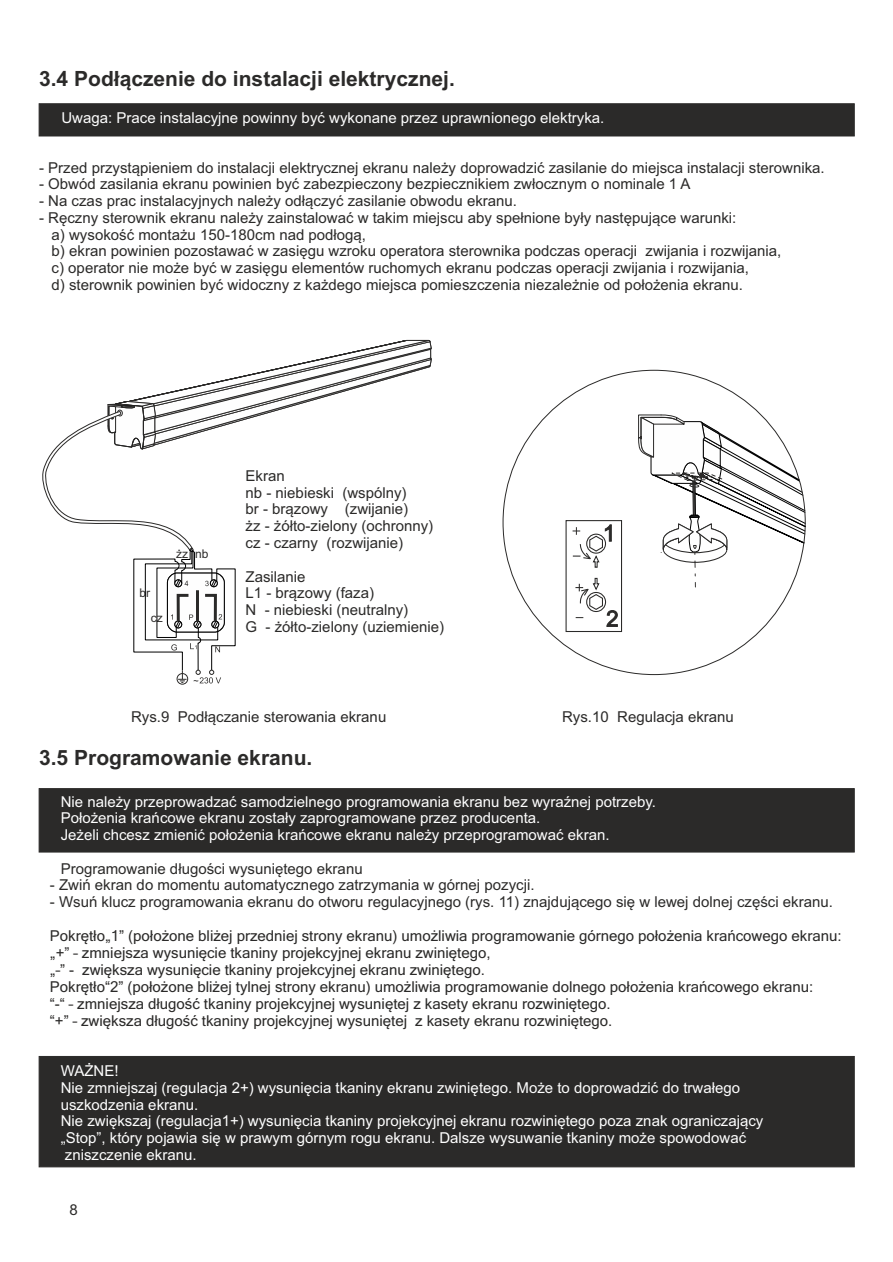
<style>
.page{position:relative;width:893px;height:1262px;background:#fff}
.page>*{position:absolute;margin:0;border:0;box-sizing:border-box;transform-origin:0 0}
.t1{font:700 21px "Arial";color:#2b2a29}
.t2{font:15px/16.8px "Arial";color:#2b2a29}
.t3{font:15px/16.8px "Arial";color:#fefefe}
.t4{font:15px/17px "Microsoft Sans Serif";color:#2b2a29}
.t5{font:12px "Arial";color:#2b2a29}
.t6{font:9px "Arial";color:#2b2a29}
</style>
<div class="page">
<div style="left:39px;top:103px;width:815px;height:33px;background:#2b2a29"></div>
<svg style="left:42px;top:339px;width:390px;height:344px"></svg>
<svg style="left:638px;top:414px;width:168px;height:173px"></svg>
<svg style="left:565px;top:520px;width:57px;height:112px"></svg>
<div style="left:39px;top:1056px;width:815px;height:111px;background:#2b2a29"></div>
<div style="left:39px;top:788px;width:815px;height:64px;background:#2b2a29"></div>
<h1 class="t1" style="left:39px;top:70px;width:417px">3.4 Podłączenie do instalacji elektrycznej.</h1>
<p class="t3" style="left:61px;top:111px;width:544px">Uwaga: Prace instalacyjne powinny być wykonane przez uprawnionego elektryka.</p>
<p class="t2" style="left:39px;top:160px;width:787px">- Przed przystąpieniem do instalacji elektrycznej ekranu należy doprowadzić zasilanie do miejsca instalacji sterownika.</p>
<p class="t2" style="left:39px;top:177px;width:653px">- Obwód zasilania ekranu powinien być zabezpieczony bezpiecznikiem zwłocznym o nominale 1 A</p>
<p class="t2" style="left:39px;top:194px;width:479px">- Na czas prac instalacyjnych należy odłączyć zasilanie obwodu ekranu.</p>
<p class="t2" style="left:52px;top:210px;width:731px;text-indent:-13px">- Ręczny sterownik ekranu należy zainstalować w takim miejscu aby spełnione były następujące warunki:<br>a) wysokość montażu 150-180cm nad podłogą,<br>b) ekran powinien pozostawać w zasięgu wzroku operatora sterownika podczas operacji zwijania i rozwijania, c) operator nie może być w zasięgu elementów ruchomych ekranu podczas operacji zwijania i rozwijania,<br>d) sterownik powinien być widoczny z każdego miejsca pomieszczenia niezależnie od położenia ekranu.</p>
<p class="t5" style="left:139px;top:588px;width:12px">br</p>
<p class="t5" style="left:151px;top:613px;width:13px">cz</p>
<p class="t5" style="left:176px;top:549px;width:34px">żz nb</p>
<p class="t6" style="left:193px;top:677px;width:7px">~</p>
<p class="t2" style="left:245px;top:468px;width:189px">Ekran<br>nb - niebieski (wspólny)<br>br - brązowy (zwijanie)<br>żz - żółto-zielony (ochronny) cz - czarny (rozwijanie)</p>
<p class="t2" style="left:245px;top:569px;width:200px">Zasilanie<br>L1 - brązowy (faza)<br>N - niebieski (neutralny)<br>G - żółto-zielony (uziemienie)</p>
<p class="t2" style="left:131px;top:710px;width:257px">Rys.9 Podłączanie sterowania ekranu</p>
<p class="t2" style="left:562px;top:710px;width:173px">Rys.10 Regulacja ekranu</p>
<h1 class="t1" style="left:39px;top:750px;width:275px">3.5 Programowanie ekranu.</h1>
<p class="t3" style="left:61px;top:794px;width:597px">Nie należy przeprowadzać samodzielnego programowania ekranu bez wyraźnej potrzeby.<br>Położenia krańcowe ekranu zostały zaprogramowane przez producenta.<br>Jeżeli chcesz zmienić położenia krańcowe ekranu należy przeprogramować ekran.</p>
<p class="t2" style="left:61px;top:861px;width:303px">Programowanie długości wysuniętego ekranu</p>
<p class="t2" style="left:50px;top:878px;width:486px">- Zwiń ekran do momentu automatycznego zatrzymania w górnej pozycji.</p>
<p class="t2" style="left:50px;top:895px;width:784px">- Wsuń klucz programowania ekranu do otworu regulacyjnego (rys. 11) znajdującego się w lewej dolnej części ekranu.</p>
<p class="t4" style="left:50px;top:928px;width:793px">Pokrętło„1” (położone bliżej przedniej strony ekranu) umożliwia programowanie górnego położenia krańcowego ekranu: „+” – zmniejsza wysunięcie tkaniny projekcyjnej ekranu zwiniętego,<br>„–” - zwiększa wysunięcie tkaniny projekcyjnej ekranu zwiniętego.<br>Pokrętło“2” (położone bliżej tylnej strony ekranu) umożliwia programowanie dolnego położenia krańcowego ekranu:<br>“-“ – zmniejsza długość tkaniny projekcyjnej wysuniętej z kasety ekranu rozwiniętego.<br>“+” – zwiększa długość tkaniny projekcyjnej wysuniętej z kasety ekranu rozwiniętego.</p>
<p class="t3" style="left:61px;top:1063px;width:704px">WAŻNE!<br>Nie zmniejszaj (regulacja 2+) wysunięcia tkaniny ekranu zwiniętego. Może to doprowadzić do trwałego uszkodzenia ekranu.<br>Nie zwiększaj (regulacja1+) wysunięcia tkaniny projekcyjnej ekranu rozwiniętego poza znak ograniczający „Stop”, który pojawia się w prawym górnym rogu ekranu. Dalsze wysuwanie tkaniny może spowodować zniszczenie ekranu.</p>
<p class="t2" style="left:70px;top:1202px;width:10px">8</p>
</div>
